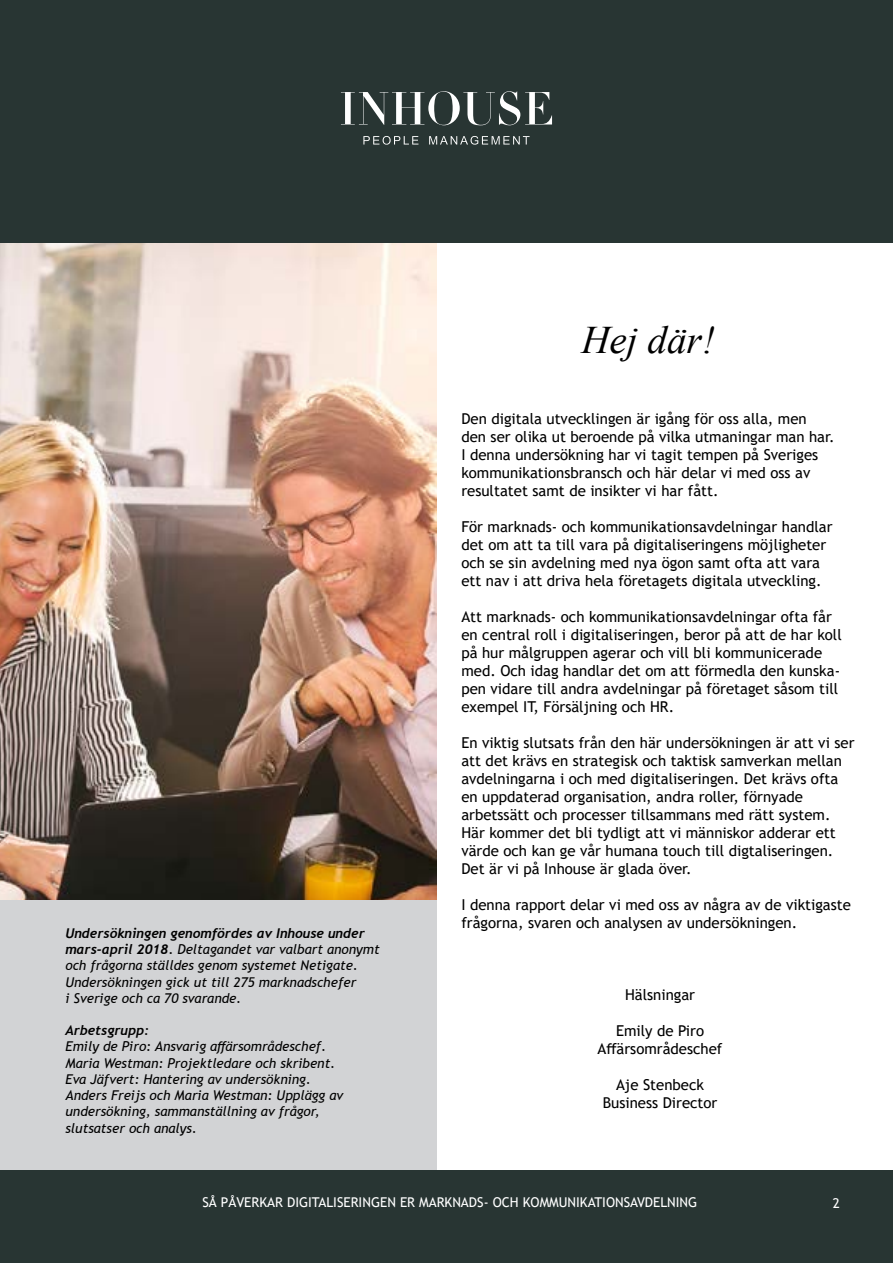
<style>
.page{position:relative;width:893px;height:1263px;background:#fff}
.page>*{position:absolute;margin:0;border:0;box-sizing:border-box;transform-origin:0 0}
.t1{font:italic 39px "Times New Roman";color:#000}
.t2{font:15px/18px "Trebuchet MS";color:#000}
.t3{font:italic 13.5px/16.4px "Trebuchet MS";color:#000}
.t4{font:13.5px "Trebuchet MS";color:#fff}
.t5{font:italic 700 13.5px "Trebuchet";color:#000}
.s1{font-family:"Trebuchet";font-weight:700}
</style>
<div class="page">
<img style="left:0;top:243px;width:436px;height:657px">
<div style="left:0;top:900px;width:436px;height:271px;background:#d2d3d5"></div>
<div style="left:0;top:0;width:893px;height:243px;background:#283533"></div>
<svg style="left:341px;top:91px;width:211px;height:34px"></svg>
<svg style="left:363px;top:136px;width:55px;height:9px"></svg>
<svg style="left:429px;top:136px;width:101px;height:9px"></svg>
<div style="left:0;top:1171px;width:893px;height:92px;background:#283533"></div>
<p class="t5" style="left:65px;top:924px;width:301px">Undersökningen genomfördes av Inhouse under</p>
<p class="t3" style="left:65px;top:941px;width:316px"><span class="s1">mars-april 2018.</span> Deltagandet var valbart anonymt och frågorna ställdes genom systemet Netigate.<br>Undersökningen gick ut till 275 marknadschefer<br>i Sverige och ca 70 svarande.</p>
<p class="t5" style="left:65px;top:1022px;width:85px">Arbetsgrupp:</p>
<p class="t3" style="left:65px;top:1038px;width:279px">Emily de Piro: Ansvarig affärsområdeschef.<br>Maria Westman: Projektledare och skribent.<br>Eva Jäfvert: Hantering av undersökning.<br>Anders Freijs och Maria Westman: Upplägg av undersökning, sammanställning av frågor, slutsatser och analys.</p>
<h1 class="t1" style="left:581px;top:313px;width:135px">Hej där!</h1>
<p class="t2" style="left:461px;top:410px;width:375px">Den digitala utvecklingen är igång för oss alla, men den ser olika ut beroende på vilka utmaningar man har.<br>I denna undersökning har vi tagit tempen på Sveriges kommunikationsbransch och här delar vi med oss av resultatet samt de insikter vi har fått.</p>
<p class="t2" style="left:461px;top:518px;width:373px">För marknads- och kommunikationsavdelningar handlar det om att ta till vara på digitaliseringens möjligheter och se sin avdelning med nya ögon samt ofta att vara ett nav i att driva hela företagets digitala utveckling.</p>
<p class="t2" style="left:461px;top:608px;width:382px">Att marknads- och kommunikationsavdelningar ofta får en central roll i digitaliseringen, beror på att de har koll på hur målgruppen agerar och vill bli kommunicerade med. Och idag handlar det om att förmedla den kunska&shy;pen vidare till andra avdelningar på företaget såsom till exempel IT, Försäljning och HR.</p>
<p class="t2" style="left:461px;top:734px;width:395px">En viktig slutsats från den här undersökningen är att vi ser att det krävs en strategisk och taktisk samverkan mellan avdelningarna i och med digitaliseringen. Det krävs ofta en uppdaterad organisation, andra roller, förnyade arbetssätt och processer tillsammans med rätt system.<br>Här kommer det bli tydligt att vi människor adderar ett värde och kan ge vår humana touch till digtaliseringen.<br>Det är vi på Inhouse är glada över.</p>
<p class="t2" style="left:461px;top:896px;width:391px">I denna rapport delar vi med oss av några av de viktigaste frågorna, svaren och analysen av undersökningen.</p>
<p class="t2" style="left:625px;top:986px;width:72px">Hälsningar</p>
<p class="t2" style="left:598px;top:1022px;width:126px;text-align:center">Emily de Piro<br>Affärsområdeschef</p>
<p class="t2" style="left:603px;top:1076px;width:116px;text-align:center">Aje Stenbeck<br>Business Director</p>
<p class="t4" style="left:202px;top:1194px;width:496px">SÅ PÅVERKAR DIGITALISERINGEN ER MARKNADS- OCH KOMMUNIKATIONSAVDELNING</p>
<p class="t4" style="left:833px;top:1194px;width:9px">2</p>
</div>
